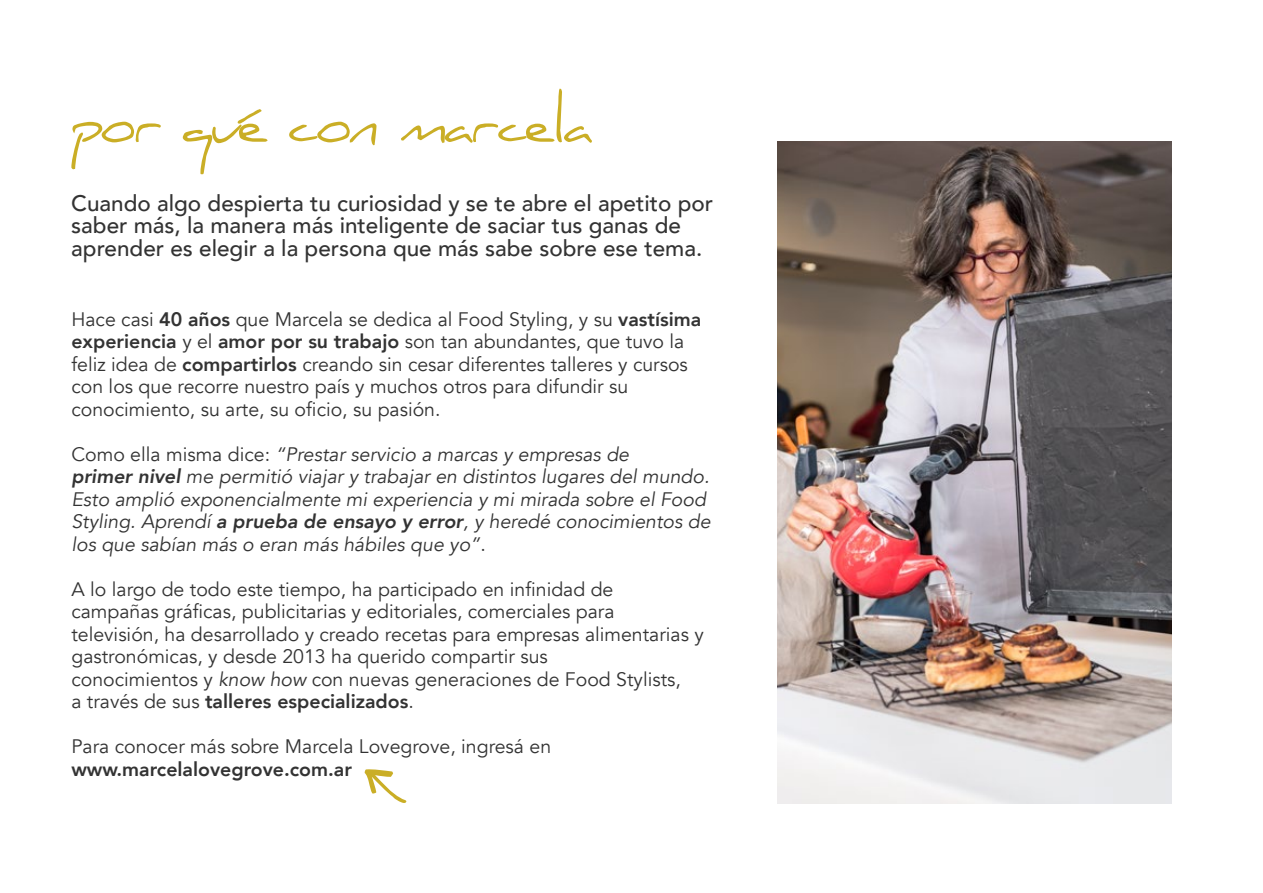
<style>
.page{position:relative;width:1263px;height:893px;background:#fff}
.page>*{position:absolute;margin:0;border:0;box-sizing:border-box;transform-origin:0 0}
.t1{font:60px "Daniel";letter-spacing:-.05em;color:#caae26}
.t2{font:500 22.5px/22.5px "Avenir";color:#333}
.t3{font:19.5px/22.5px "Avenir";color:#333}
.t4{font:italic 19.5px/22.5px "Avenir";color:#333}
.t5{font:800 19.5px "Avenir";color:#333}
.s1{font-weight:800}
.s2{font-style:normal}
.s3{font-style:italic}
</style>
<div class="page">
<svg style="left:365px;top:769px;width:41px;height:34px"></svg>
<img style="left:777px;top:142px;width:395px;height:661px">
<h1 class="t1" style="left:71px;top:86px;width:523px">por qué con marcela</h1>
<p class="t2" style="left:71px;top:190px;width:643px">Cuando algo despierta tu curiosidad y se te abre el apetito por saber más, la manera más inteligente de saciar tus ganas de aprender es elegir a la persona que más sabe sobre ese tema.</p>
<p class="t3" style="left:71px;top:308px;width:631px">Hace casi <span class="s1">40 años</span> que Marcela se dedica al Food Styling, y su <span class="s1">vastísima experiencia</span> y el <span class="s1">amor por su trabajo</span> son tan abundantes, que tuvo la feliz idea de <span class="s1">compartirlos</span> creando sin cesar diferentes talleres y cursos con los que recorre nuestro país y muchos otros para difundir su conocimiento, su arte, su oficio, su pasión.</p>
<p class="t4" style="left:71px;top:443px;width:641px"><span class="s2">Como ella misma dice:</span> “Prestar servicio a marcas y empresas de<br><span class="s1">primer nivel</span> me permitió viajar y trabajar en distintos lugares del mundo.<br>Esto amplió exponencialmente mi experiencia y mi mirada sobre el Food Styling. Aprendí <span class="s1">a prueba de ensayo y error</span>, y heredé conocimientos de los que sabían más o eran más hábiles que yo”<span class="s2">.</span></p>
<p class="t3" style="left:71px;top:578px;width:634px">A lo largo de todo este tiempo, ha participado en infinidad de campañas gráficas, publicitarias y editoriales, comerciales para televisión, ha desarrollado y creado recetas para empresas alimentarias y gastronómicas, y desde 2013 ha querido compartir sus<br>conocimientos y <span class="s3">know how</span> con nuevas generaciones de Food Stylists,<br>a través de sus <span class="s1">talleres especializados</span>.</p>
<p class="t3" style="left:71px;top:735px;width:481px">Para conocer más sobre Marcela Lovegrove, ingresá en</p>
<p class="t5" style="left:71px;top:754px;width:282px">www.marcelalovegrove.com.ar</p>
</div>
